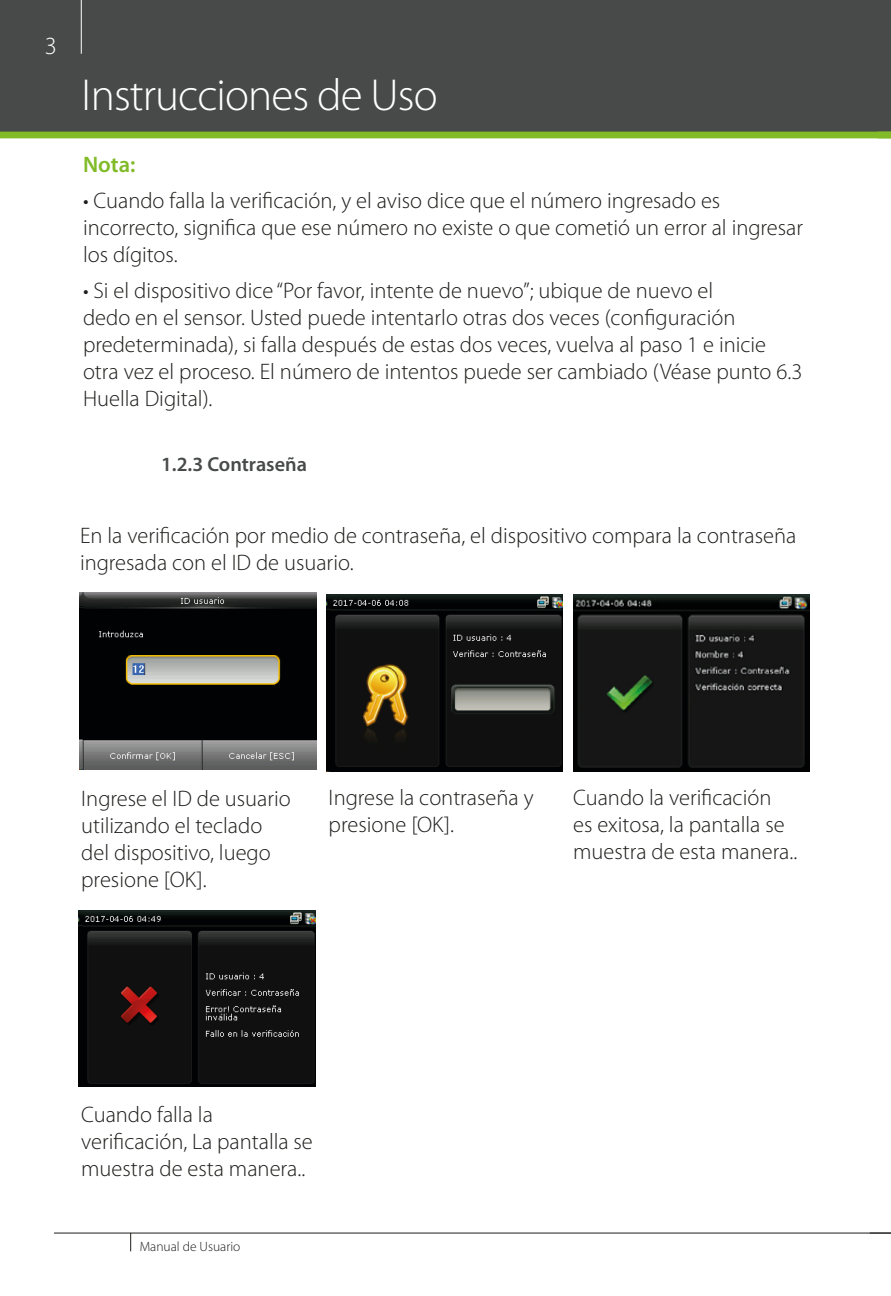
<style>
.page{position:relative;width:891px;height:1296px;background:#fff}
.page>*{position:absolute;margin:0;border:0;box-sizing:border-box;transform-origin:0 0}
.t1{font:300 45px "Myriad Pro";letter-spacing:-.02em;color:#fff}
.t2{font:300 24.75px "Myriad Pro";color:#fff}
.t3{font:300 22.5px/27px "Myriad Pro";color:#1d1d1b}
.t4{font:600 22.5px "Myriad Pro";color:#81bb27}
.t5{font:600 20.25px "Myriad Pro";color:#484a4a}
.t6{font:300 13.5px "Myriad Pro";color:#1d1d1b}
</style>
<div class="page">
<div style="left:0;top:0;width:891px;height:135px;background:#484a4a"></div>
<hr style="left:54px;top:1233px;width:837px;height:1px;background:#1d1d1b">
<svg style="left:870px;top:1233px;width:21px;height:1px"></svg>
<hr style="left:81px;top:0;width:1px;height:54px;background:#fff">
<svg style="left:130px;top:1233px;width:1px;height:18px"></svg>
<div style="left:0;top:132px;width:891px;height:6px;background:#81bb27"></div>
<img style="left:80px;top:593px;width:236px;height:177px">
<img style="left:326px;top:594px;width:237px;height:177px">
<img style="left:573px;top:595px;width:236px;height:177px">
<img style="left:79px;top:910px;width:237px;height:177px">
<p class="t2" style="left:45px;top:32px;width:14px">3</p>
<h1 class="t1" style="left:82px;top:70px;width:358px">Instrucciones de Uso</h1>
<p class="t4" style="left:83px;top:150px;width:54px">Nota:</p>
<p class="t3" style="left:83px;top:187px;width:722px">• Cuando falla la verificación, y el aviso dice que el número ingresado es incorrecto, significa que ese número no existe o que cometió un error al ingresar los dígitos.</p>
<p class="t3" style="left:83px;top:277px;width:721px">• Si el dispositivo dice “Por favor, intente de nuevo”; ubique de nuevo el<br>dedo en el sensor. Usted puede intentarlo otras dos veces (configuración predeterminada), si falla después de estas dos veces, vuelva al paso 1 e inicie otra vez el proceso. El número de intentos puede ser cambiado (Véase punto 6.3<br>Huella Digital).</p>
<p class="t5" style="left:161px;top:451px;width:147px">1.2.3 Contraseña</p>
<p class="t3" style="left:80px;top:522px;width:718px">En la verificación por medio de contraseña, el dispositivo compara la contraseña ingresada con el ID de usuario.</p>
<p class="t3" style="left:81px;top:786px;width:211px">Ingrese el ID de usuario utilizando el teclado del dispositivo, luego presione [OK].</p>
<p class="t3" style="left:329px;top:784px;width:206px">Ingrese la contraseña y presione [OK].</p>
<p class="t3" style="left:573px;top:784px;width:226px">Cuando la verificación<br>es exitosa, la pantalla se muestra de esta manera..</p>
<p class="t3" style="left:81px;top:1102px;width:233px">Cuando falla la verificación, La pantalla se muestra de esta manera..</p>
<p class="t6" style="left:140px;top:1240px;width:102px">Manual de Usuario</p>
</div>
